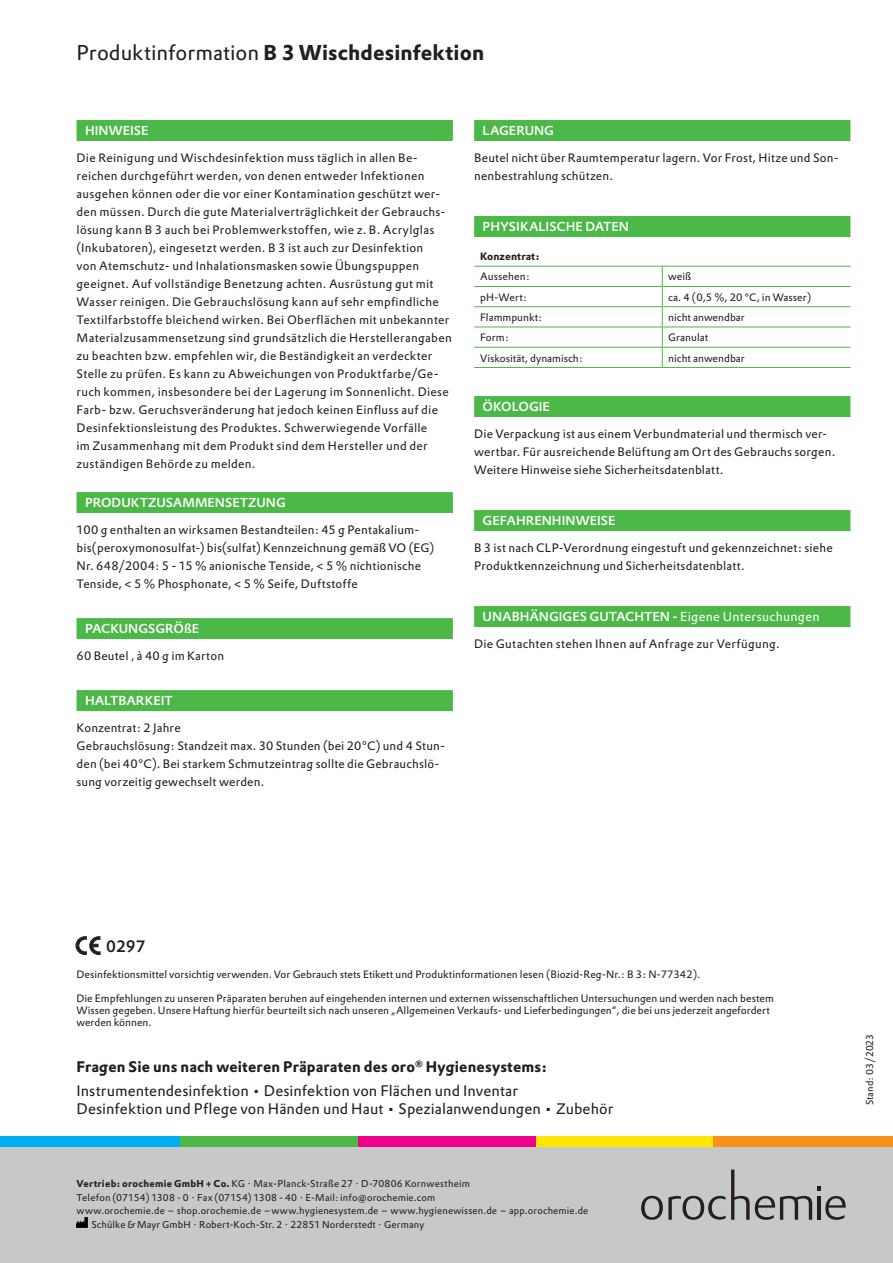
<style>
.page{position:relative;width:893px;height:1263px;background:#fff}
.page>*{position:absolute;margin:0;border:0;box-sizing:border-box;transform-origin:0 0}
._03-Overline{font:700 21px "DTL Prokyon TPRO";letter-spacing:.005em;color:#231f20}
.t1{font:500 16.2px "DTL Prokyon TPRO";color:#231f20}
.B2-Abbinder_Copy{font:15px/18px "DTL Prokyon TPRO";letter-spacing:.005em;color:#231f20}
.B1-Abbinder_Headline{font:700 15px "DTL Prokyon TPRO";letter-spacing:.01em;color:#231f20}
._06-Headline_farbig{font:500 12.75px "DTL Prokyon TPRO";color:#fff}
._04-Copy{font:12px/18px "DTL Prokyon TPRO";letter-spacing:.02em;color:#231f20}
._11-Hinweise{font:10.5px/12px "DTL Prokyon TPRO";color:#231f20}
._08-Tabelle_Copy{font:10.5px "DTL Prokyon TPRO";color:#231f20}
._07-Headline_Tabelle{font:700 10.5px "DTL Prokyon TPRO";letter-spacing:.01em;color:#231f20}
.C-Company_Name_Adres{font:9.75px/13.5px "DTL Prokyon TPRO";letter-spacing:.01em;color:#231f20}
.A-Drucknorm___Stand{font:9.75px "DTL Prokyon TPRO";color:#231f20}
.s1{font-weight:400}
.s2{font-weight:700}
</style>
<div class="page">
<div style="left:0;top:1147px;width:893px;height:116px;background:#c7c8ca"></div>
<hr style="left:818px;top:1196px;width:3px;height:24px;background:#231f20">
<svg style="left:818px;top:1186px;width:3px;height:4px"></svg>
<svg style="left:641px;top:1169px;width:171px;height:51px"></svg>
<svg style="left:825px;top:1196px;width:21px;height:24px"></svg>
<div style="left:536px;top:1136px;width:178px;height:11px;background:#ffe601"></div>
<div style="left:357px;top:1136px;width:179px;height:11px;background:#ed028c"></div>
<div style="left:179px;top:1136px;width:178px;height:11px;background:#4cb848"></div>
<div style="left:0;top:1136px;width:179px;height:11px;background:#00aeef"></div>
<div style="left:714px;top:1136px;width:179px;height:11px;background:#f7931d"></div>
<div style="left:77px;top:120px;width:376px;height:21px;background:#4cb848"></div>
<div style="left:77px;top:492px;width:376px;height:21px;background:#4cb848"></div>
<div style="left:77px;top:618px;width:376px;height:21px;background:#4cb848"></div>
<div style="left:77px;top:690px;width:376px;height:21px;background:#4cb848"></div>
<div style="left:474px;top:120px;width:376px;height:21px;background:#4cb848"></div>
<div style="left:474px;top:216px;width:376px;height:21px;background:#4cb848"></div>
<div style="left:474px;top:396px;width:376px;height:21px;background:#4cb848"></div>
<div style="left:474px;top:510px;width:376px;height:21px;background:#4cb848"></div>
<div style="left:474px;top:606px;width:376px;height:21px;background:#4cb848"></div>
<hr style="left:474px;top:266px;width:188px;height:1px;background:#4cb848">
<hr style="left:662px;top:266px;width:188px;height:1px;background:#4cb848">
<hr style="left:474px;top:286px;width:188px;height:1px;background:#4cb848">
<hr style="left:662px;top:286px;width:188px;height:1px;background:#4cb848">
<svg style="left:662px;top:267px;width:1px;height:100px"></svg>
<hr style="left:474px;top:306px;width:188px;height:1px;background:#4cb848">
<hr style="left:662px;top:306px;width:188px;height:1px;background:#4cb848">
<hr style="left:474px;top:327px;width:188px;height:1px;background:#4cb848">
<hr style="left:662px;top:327px;width:188px;height:1px;background:#4cb848">
<hr style="left:474px;top:347px;width:188px;height:1px;background:#4cb848">
<hr style="left:662px;top:347px;width:188px;height:1px;background:#4cb848">
<hr style="left:474px;top:367px;width:188px;height:1px;background:#4cb848">
<hr style="left:662px;top:367px;width:188px;height:1px;background:#4cb848">
<svg style="left:76px;top:936px;width:24px;height:19px"></svg>
<svg style="left:77px;top:1217px;width:11px;height:11px"></svg>
<p class="_03-Overline" style="left:77px;top:39px;width:409px"><span class="s1">Produktinformation</span> B 3 Wischdesinfektion</p>
<p class="_06-Headline_farbig" style="left:85px;top:122px;width:65px">HINWEISE</p>
<p class="_04-Copy" style="left:77px;top:149px;width:377px">Die Reinigung und Wischdesinfektion muss täglich in allen Be&shy;reichen durchgeführt werden, von denen entweder Infektionen ausgehen können oder die vor einer Kontamination geschützt wer&shy;den müssen. Durch die gute Materialverträglichkeit der Gebrauchs&shy;lösung kann B 3 auch bei Problemwerkstoffen, wie z. B. Acrylglas (Inkubatoren), eingesetzt werden. B 3 ist auch zur Desinfektion<br>von Atemschutz- und Inhalationsmasken sowie Übungspuppen geeignet. Auf vollständige Benetzung achten. Ausrüstung gut mit Wasser reinigen. Die Gebrauchslösung kann auf sehr empfindliche Textilfarbstoffe bleichend wirken. Bei Oberflächen mit unbekannter Materialzusammensetzung sind grundsätzlich die Herstellerangaben zu beachten bzw. empfehlen wir, die Beständigkeit an verdeckter Stelle zu prüfen. Es kann zu Abweichungen von Produktfarbe/Ge&shy;ruch kommen, insbesondere bei der Lagerung im Sonnenlicht. Diese Farb- bzw. Geruchsveränderung hat jedoch keinen Einfluss auf die Desinfektionsleistung des Produktes. Schwerwiegende Vorfälle<br>im Zusammenhang mit dem Produkt sind dem Hersteller und der zuständigen Behörde zu melden.</p>
<p class="_06-Headline_farbig" style="left:85px;top:494px;width:202px">PRODUKTZUSAMMENSETZUNG</p>
<p class="_04-Copy" style="left:77px;top:521px;width:359px">100 g enthalten an wirksamen Bestandteilen: 45 g Pentakalium&shy;bis(peroxymonosulfat-) bis(sulfat) Kennzeichnung gemäß VO (EG)<br>Nr. 648/2004: 5 - 15 % anionische Tenside, &lt; 5 % nichtionische Tenside, &lt; 5 % Phosphonate, &lt; 5 % Seife, Duftstoffe</p>
<p class="_06-Headline_farbig" style="left:85px;top:620px;width:116px">PACKUNGSGRÖßE</p>
<p class="_04-Copy" style="left:77px;top:647px;width:149px">60 Beutel ‚ à 40 g im Karton</p>
<p class="_06-Headline_farbig" style="left:85px;top:692px;width:89px">HALTBARKEIT</p>
<p class="_04-Copy" style="left:77px;top:719px;width:106px">Konzentrat: 2 Jahre</p>
<p class="_04-Copy" style="left:77px;top:737px;width:370px">Gebrauchslösung: Standzeit max. 30 Stunden (bei 20°C) und 4 Stun&shy;den (bei 40°C). Bei starkem Schmutzeintrag sollte die Gebrauchslö&shy;sung vorzeitig gewechselt werden.</p>
<p class="_06-Headline_farbig" style="left:483px;top:122px;width:73px">LAGERUNG</p>
<p class="_04-Copy" style="left:474px;top:149px;width:366px">Beutel nicht über Raumtemperatur lagern. Vor Frost, Hitze und Son&shy;nenbestrahlung schützen.</p>
<p class="_06-Headline_farbig" style="left:483px;top:218px;width:148px">PHYSIKALISCHE DATEN</p>
<p class="_07-Headline_Tabelle" style="left:480px;top:249px;width:61px">Konzentrat:</p>
<p class="_08-Tabelle_Copy" style="left:480px;top:270px;width:51px">Aussehen:</p>
<p class="_08-Tabelle_Copy" style="left:668px;top:270px;width:24px">weiß</p>
<p class="_08-Tabelle_Copy" style="left:480px;top:290px;width:48px">pH-Wert:</p>
<p class="_08-Tabelle_Copy" style="left:668px;top:290px;width:144px">ca. 4 (0,5 %, 20 °C, in Wasser)</p>
<p class="_08-Tabelle_Copy" style="left:480px;top:310px;width:64px">Flammpunkt:</p>
<p class="_08-Tabelle_Copy" style="left:668px;top:310px;width:78px">nicht anwendbar</p>
<p class="_08-Tabelle_Copy" style="left:480px;top:331px;width:30px">Form:</p>
<p class="_08-Tabelle_Copy" style="left:668px;top:331px;width:42px">Granulat</p>
<p class="_08-Tabelle_Copy" style="left:480px;top:351px;width:104px">Viskosität, dynamisch:</p>
<p class="_08-Tabelle_Copy" style="left:668px;top:351px;width:78px">nicht anwendbar</p>
<p class="_06-Headline_farbig" style="left:483px;top:398px;width:69px">ÖKOLOGIE</p>
<p class="_04-Copy" style="left:474px;top:425px;width:363px">Die Verpackung ist aus einem Verbundmaterial und thermisch ver&shy;wertbar. Für ausreichende Belüftung am Ort des Gebrauchs sorgen.</p>
<p class="_04-Copy" style="left:474px;top:461px;width:251px">Weitere Hinweise siehe Sicherheitsdatenblatt.</p>
<p class="_06-Headline_farbig" style="left:483px;top:512px;width:134px">GEFAHRENHINWEISE</p>
<p class="_04-Copy" style="left:474px;top:539px;width:360px">B 3 ist nach CLP-Verordnung eingestuft und gekennzeichnet: siehe<br>Produktkennzeichnung und Sicherheitsdatenblatt.</p>
<p class="_06-Headline_farbig" style="left:483px;top:608px;width:339px">UNABHÄNGIGES GUTACHTEN - <span class="s1">Eigene Untersuchungen</span></p>
<p class="_04-Copy" style="left:474px;top:635px;width:307px">Die Gutachten stehen Ihnen auf Anfrage zur Verfügung.</p>
<p class="t1" style="left:106px;top:936px;width:41px">0297</p>
<p class="_11-Hinweise" style="left:77px;top:968px;width:625px">Desinfektionsmittel vorsichtig verwenden. Vor Gebrauch stets Etikett und Produktinformationen lesen (Biozid-Reg-Nr.: B 3: N-77342).</p>
<p class="_11-Hinweise" style="left:77px;top:992px;width:699px">Die Empfehlungen zu unseren Präparaten beruhen auf eingehenden internen und externen wissenschaftlichen Untersuchungen und werden nach bestem<br>Wissen gegeben. Unsere Haftung hierfür beurteilt sich nach unseren „Allgemeinen Verkaufs- und Lieferbedingungen“, die bei uns jederzeit angefordert werden können.</p>
<p class="B1-Abbinder_Headline" style="left:77px;top:1057px;width:472px">Fragen Sie uns nach weiteren Präparaten des oro<sup>®</sup> Hygienesystems:</p>
<p class="B2-Abbinder_Copy" style="left:77px;top:1081px;width:538px">Instrumentendesinfektion • Desinfektion von Flächen und Inventar<br>Desinfektion und Pflege von Händen und Haut • Spezialanwendungen • Zubehör</p>
<p class="C-Company_Name_Adres" style="left:77px;top:1177px;width:513px"><span class="s2">Vertrieb: orochemie GmbH + Co.</span> KG · Max-Planck-Straße 27 · D-70806 Kornwestheim<br>Telefon (07154) 1308 - 0 · Fax (07154) 1308 - 40 · E-Mail: info@orochemie.com<br>www.orochemie.de – shop.orochemie.de – www.hygienesystem.de – www.hygienewissen.de – app.orochemie.de</p>
<p class="C-Company_Name_Adres" style="left:91px;top:1217px;width:334px">Schülke &amp; Mayr GmbH · Robert-Koch-Str. 2 · 22851 Norderstedt · Germany</p>
<p class="A-Drucknorm___Stand" style="left:863px;top:1105px;width:73px;rotate:-90deg">Stand: 03/2023</p>
</div>
